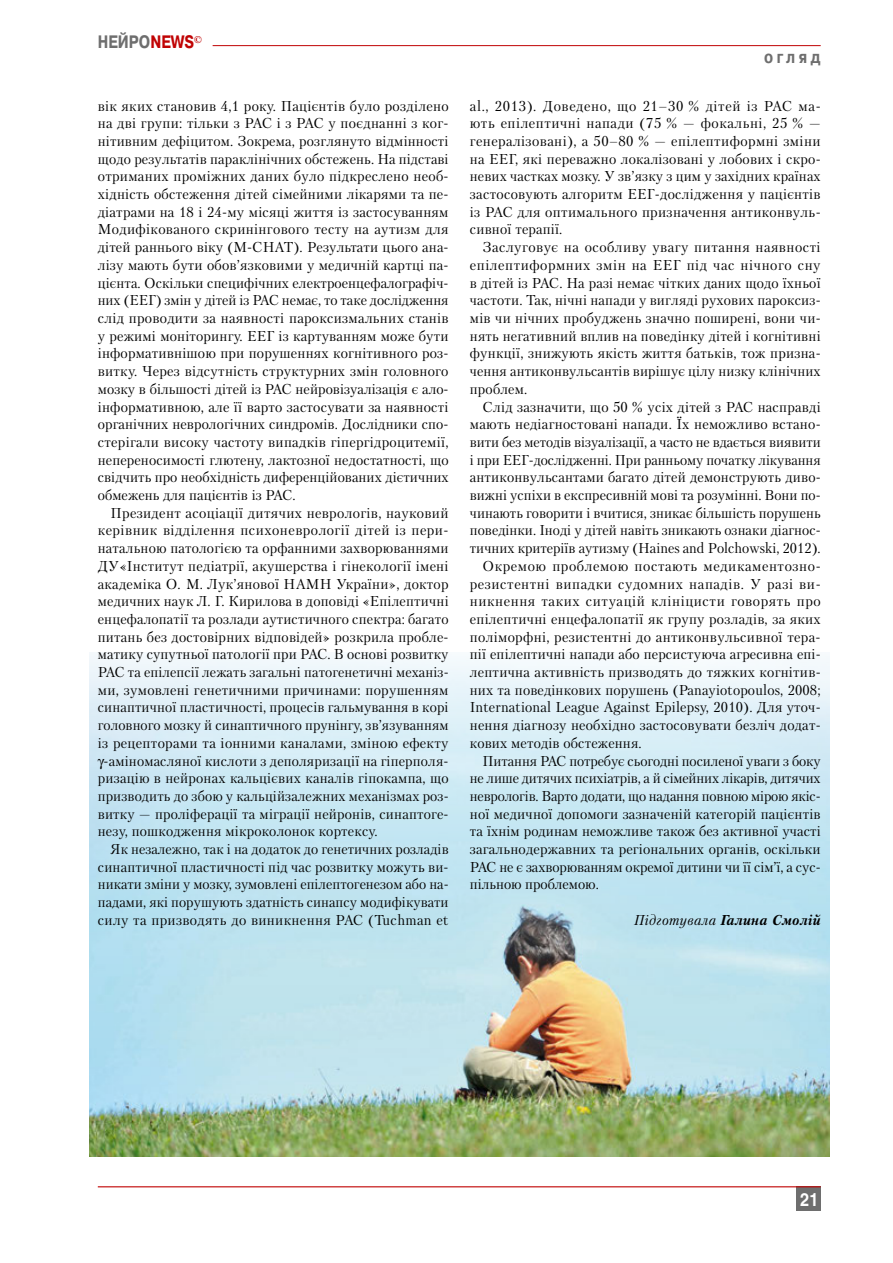
<style>
.page{position:relative;width:893px;height:1263px;background:#fff}
.page>*{position:absolute;margin:0;border:0;box-sizing:border-box;transform-origin:0 0}
.t1{font:700 18px "Pragmatica C";color:#6e6e6e;scale:.8 1}
.t2{font:700 18px "Helios C";color:#fff;scale:.9 1}
.t3{font:14.25px/17.7px "Petersburg C";letter-spacing:.015em;color:#000}
.t4{font:14.25px "Petersburg C";letter-spacing:.015em;color:#000;scale:.96 1}
.t5{font:14.25px "Petersburg C";letter-spacing:.04em;color:#000}
.t6{font:14.25px "Petersburg C";letter-spacing:-.01em;color:#000;scale:.96 1}
.t7{font:14.25px "Petersburg C";letter-spacing:-.005em;color:#000}
.t8{font:14.25px "Petersburg C";letter-spacing:.035em;color:#000}
.t9{font:14.25px "Petersburg C";letter-spacing:-.005em;color:#000;scale:.96 1}
.t10{font:italic 700 14.25px "Petersburg C";letter-spacing:.03em;color:#000}
.s1{color:#c00304}
.s2{font-weight:400}
</style>
<div class="page">
<img style="left:89px;top:652px;width:740px;height:505px">
<div style="left:796px;top:1186px;width:24px;height:24px;background:#6e6e6e"></div>
<hr style="left:98px;top:1186px;width:723px;height:1px;background:#c00304">
<hr style="left:213px;top:45px;width:608px;height:1px;background:#c00304">
<svg style="left:98px;top:758px;width:6px;height:11px"></svg>
<p class="t1" style="left:98px;top:32px;width:132px">НЕЙРО<span class="s1">NEWS</span><sup>©</sup></p>
<p class="t3" style="left:98px;top:97px;width:352px">вік яких становив 4,1 року. Пацієнтів було розділено на дві групи: тільки з РАС і з РАС у поєднанні з ког&shy;нітивним дефіцитом. Зокрема, розглянуто відмінності щодо -результатів параклінічних обстежень. На підставі отриманих проміжних даних було підкреслено необ&shy;хідність обстеження дітей сімейними лікарями та пе&shy;діатрами на 18 і 24-му місяці життя із застосуванням Модифікованого скринінгового тесту на аутизм для дітей -раннього віку (M-CHAT). Результати цього ана&shy;лізу мають бути обов’язковими у медичній картці па&shy;цієнта. Оскільки специфічних електроенцефалографіч&shy;них (ЕЕГ) змін у дітей із РАС немає, то таке дослідження слід проводити за наявності пароксизмальних станів у режимі моніторингу. ЕЕГ із картуванням може бути інформативнішою при порушеннях когнітивного роз&shy;витку. -Через відсутність структурних змін головного мозку в більшості дітей із РАС нейровізуалізація є ало&shy;інформативною, але її варто застосувати за наявності органічних неврологічних синдромів. Дослідники спо&shy;стерігали високу частоту випадків гіпергідроцитемії, непереносимості глютену, лактозної недостатності, що свідчить про необхідність диференційованих дієтичних обмежень для пацієнтів із РАС.</p>
<p class="t3" style="left:111px;top:504px;width:340px">Президент асоціації дитячих неврологів, науковий</p>
<p class="t8" style="left:98px;top:522px;width:351px">керівник відділення психоневрології дітей із пери-</p>
<p class="t3" style="left:98px;top:539px;width:352px">натальною патологією та орфанними захворюваннями</p>
<p class="t3" style="left:98px;top:557px;width:352px">ДУ«Інститут педіатрії, акушерства і гінекології імені</p>
<p class="t3" style="left:98px;top:574px;width:352px">академіка О. М. Лук’янової НАМН України», доктор</p>
<p class="t3" style="left:98px;top:592px;width:352px">медичних наук Л. Г. Кирилова в доповіді «Епілептичні</p>
<p class="t3" style="left:98px;top:610px;width:352px">енцефалопатії та розлади аутистичного спектра: багато</p>
<p class="t3" style="left:98px;top:628px;width:352px">питань без достовірних відповідей» розкрила пробле-</p>
<p class="t3" style="left:98px;top:645px;width:352px">матику супутньої патології при РАС. В основі розвитку</p>
<p class="t4" style="left:98px;top:663px;width:367px">РАС та епілепсії лежать загальні патогенетичні механіз-</p>
<p class="t3" style="left:98px;top:681px;width:352px">ми, зумовлені генетичними причинами: порушенням</p>
<p class="t3" style="left:98px;top:698px;width:352px">синаптичної пластичності, процесів гальмування в корі</p>
<p class="t4" style="left:98px;top:717px;width:367px">головного мозку й синаптичного прунінгу, зв’язуванням</p>
<p class="t3" style="left:98px;top:734px;width:352px">із рецепторами та іонними каналами, зміною ефекту</p>
<p class="t3" style="left:104px;top:751px;width:346px">-аміномасляної кислоти з деполяризації на гіперполя-</p>
<p class="t3" style="left:98px;top:769px;width:352px">ризацію в нейронах кальцієвих каналів гіпокампа, що</p>
<p class="t4" style="left:98px;top:787px;width:367px">призводить до збою у кальційзалежних механізмах роз-</p>
<p class="t3" style="left:98px;top:805px;width:352px">витку — проліферації та міграції нейронів, синаптоге-</p>
<p class="t3" style="left:98px;top:822px;width:281px">незу, пошкодження мікроколонок кортексу.</p>
<p class="t4" style="left:111px;top:840px;width:354px">Як незалежно, так і на додаток до генетичних розладів</p>
<p class="t3" style="left:98px;top:858px;width:352px">синаптичної пластичності під час розвитку можуть ви-</p>
<p class="t4" style="left:98px;top:876px;width:367px">никати -зміни у мозку, зумовлені епілептогенезом або на-</p>
<p class="t4" style="left:98px;top:894px;width:367px">падами, які порушують здатність синапсу модифікувати</p>
<p class="t3" style="left:98px;top:911px;width:352px">силу та призводять до виникнення РАС (Tuchman et</p>
<p class="t1" style="left:764px;top:47px;width:72px">огляд</p>
<p class="t3" style="left:470px;top:97px;width:352px;text-align:justify">al., 2013). Доведено, що 21–30 % дітей із РАС ма&shy;ють епілептичні напади (75 % — -фокальні, 25 % — генералізовані), а 50–80 % — епілептиформні зміни на ЕЕГ, -які переважно локалізовані у лобових і скро&shy;невих частках мозку. У зв’язку з цим у західних країнах застосовують алгоритм ЕЕГ-дослідження у пацієнтів із РАС для оптимального призначення антиконвуль&shy;сивної терапії.</p>
<p class="t3" style="left:470px;top:238px;width:352px;text-indent:13px">Заслуговує на особливу увагу питання наявності епілептиформних змін на ЕЕГ під час нічного сну в дітей із РАС. На разі немає чітких даних щодо їхньої частоти. Так, нічні напади у вигляді рухових пароксиз&shy;мів чи -нічних пробуджень значно поширені, вони чи&shy;нять негативний вплив на поведінку дітей і когнітивні функції, знижують якість життя батьків, тож призна&shy;чення антиконвульсантів вирішує цілу низку клінічних проблем.</p>
<p class="t3" style="left:483px;top:397px;width:340px">Cлід зазначити, що 50 % усіх дітей з РАС насправді</p>
<p class="t3" style="left:470px;top:415px;width:351px">мають недіагностовані напади. Їх неможливо встано-</p>
<p class="t4" style="left:470px;top:433px;width:367px">вити без методів візуалізації, а часто не вдається виявити</p>
<p class="t4" style="left:470px;top:451px;width:367px">і при ЕЕГ-дослідженні. При ранньому початку лікування</p>
<p class="t3" style="left:470px;top:468px;width:351px">антиконвульсантами багато дітей демонструють диво-</p>
<p class="t4" style="left:470px;top:486px;width:367px">вижні успіхи в експресивній мові та розумінні. Вони по-</p>
<p class="t4" style="left:470px;top:504px;width:367px">чинають говорити і вчитися, зникає більшість порушень</p>
<p class="t4" style="left:470px;top:522px;width:367px">поведінки. Іноді у дітей навіть зникають ознаки діагнос-</p>
<p class="t4" style="left:470px;top:540px;width:367px">тичних критеріїв аутизму (Haines and Polchowski, 2012).</p>
<p class="t5" style="left:483px;top:557px;width:340px">Окремою проблемою постають медикаментозно-</p>
<p class="t5" style="left:470px;top:575px;width:352px">резистентні випадки судомних нападів. У разі ви-</p>
<p class="t5" style="left:470px;top:593px;width:352px">никнення таких ситуацій клініцисти говорять про</p>
<p class="t3" style="left:470px;top:610px;width:352px">епілептичні енцефалопатії як групу розладів, за яких</p>
<p class="t3" style="left:470px;top:628px;width:352px">поліморфні, резистентні до антиконвульсивної тера-</p>
<p class="t3" style="left:470px;top:645px;width:352px">пії -епілептичні напади або персистуюча агресивна епі-</p>
<p class="t3" style="left:470px;top:663px;width:352px">лептична активність призводять до тяжких когнітив-</p>
<p class="t3" style="left:470px;top:681px;width:352px">них та поведінкових порушень (Panayiotopoulos, 2008;</p>
<p class="t3" style="left:470px;top:698px;width:352px">International League Against Epilepsy, 2010). Для уточ-</p>
<p class="t3" style="left:470px;top:716px;width:352px">нення -діагнозу необхідно застосовувати безліч додат-</p>
<p class="t3" style="left:470px;top:734px;width:173px">кових методів обстеження.</p>
<p class="t9" style="left:483px;top:752px;width:354px">Питання РАС потребує сьогодні посиленої уваги з боку</p>
<p class="t6" style="left:470px;top:770px;width:367px">не лише дитячих психіатрів, а й сімейних лікарів, -дитячих</p>
<p class="t6" style="left:470px;top:787px;width:367px">неврологів. Варто додати, що надання повною мірою якіс-</p>
<p class="t3" style="left:470px;top:805px;width:352px">ної медичної допомоги зазначеній категорій пацієнтів</p>
<p class="t3" style="left:470px;top:822px;width:352px">та їхнім родинам неможливе також без активної участі</p>
<p class="t3" style="left:470px;top:840px;width:352px">загальнодержавних та регіональних органів, оскільки</p>
<p class="t7" style="left:470px;top:858px;width:352px">РАС не є захворюванням окремої дитини чи її сім’ї, а сус-</p>
<p class="t3" style="left:470px;top:875px;width:130px">пільною проблемою.</p>
<p class="t10" style="left:634px;top:911px;width:188px"><span class="s2">Підготувала</span> Галина Смолій</p>
<p class="t2" style="left:800px;top:1189px;width:22px">21</p>
</div>
